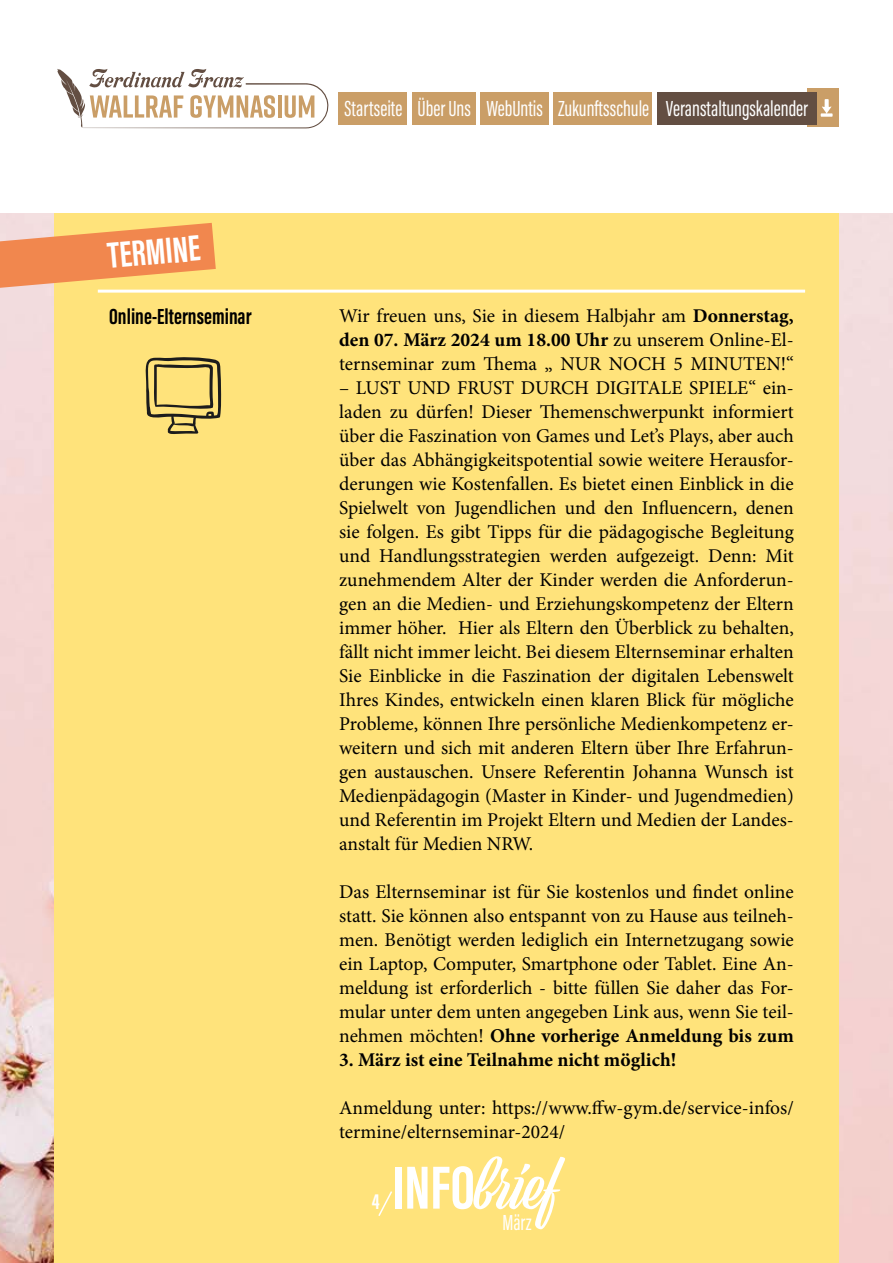
<style>
.page{position:relative;width:893px;height:1263px;background:#fff}
.page>*{position:absolute;margin:0;border:0;box-sizing:border-box;transform-origin:0 0}
.t1{font:62.7px "Viktor Script";color:#fff}
.t2{font:700 37.5px "Acumin Pro Extra Cond";color:#fff}
.t3{font:22.5px "Acumin Pro Extra Cond";color:#fff}
.t4{font:700 22.5px "Acumin Pro Extra Cond";color:#000}
.t5{font:700 22.5px "Acumin Pro Extra Cond";color:#fff}
.t6{font:19.5px/24px "Minion Pro";color:#000;text-align:justify}
.t7{font:700 19.5px "Minion Pro";color:#000}
.s1{font-weight:700}
.s2{font-family:"Acumin Pro Extra Cond";font-weight:700}
</style>
<div class="page">
<img style="left:0;top:213px;width:893px;height:1050px">
<div style="left:54px;top:207px;width:785px;height:1056px;background:#ffe37b"></div>
<svg style="left:0;top:223px;width:216px;height:65px"></svg>
<div style="left:0;top:0;width:893px;height:213px;background:#fff"></div>
<hr style="left:98px;top:290px;width:707px;height:3px;background:#fff">
<svg style="left:378px;top:1191px;width:14px;height:25px"></svg>
<div style="left:808px;top:89px;width:31px;height:38px;background:#ca9e67"></div>
<div style="left:339px;top:92px;width:68px;height:32px;background:#ca9e67"></div>
<div style="left:481px;top:92px;width:68px;height:32px;background:#ca9e67"></div>
<div style="left:657px;top:92px;width:159px;height:32px;background:#634e42"></div>
<div style="left:412px;top:92px;width:64px;height:32px;background:#ca9e67"></div>
<div style="left:553px;top:92px;width:99px;height:32px;background:#ca9e67"></div>
<svg style="left:57px;top:69px;width:271px;height:59px"></svg>
<svg style="left:821px;top:99px;width:12px;height:18px"></svg>
<svg style="left:145px;top:357px;width:76px;height:77px"></svg>
<h2 class="t2" style="left:106px;top:233px;width:94px;rotate:-5deg">TERMINE</h2>
<p class="t4" style="left:109px;top:303px;width:144px">Online-Elternseminar</p>
<p class="t3" style="left:344px;top:95px;width:465px">Startseite Über Uns WebUntis Zukunftsschule Veranstaltungskalender</p>
<p class="t6" style="left:339px;top:304px;width:456px">Wir freuen uns, Sie in diesem Halbjahr am <span class="s1">Donnerstag, den 07. März 2024 um 18.00 Uhr</span> zu unserem Online-El&shy;ternseminar zum Thema „ NUR NOCH 5 MINUTEN!“</p>
<p class="t6" style="left:339px;top:376px;width:456px">– LUST UND FRUST DURCH DIGITALE SPIELE“ ein&shy;laden zu dürfen! Dieser Themenschwerpunkt informiert über die Faszination von Games und Let’s Plays, aber auch über das Abhängigkeitspotential sowie weitere Herausfor&shy;derungen wie Kostenfallen. Es bietet einen Einblick in die Spielwelt von Jugendlichen und den Influencern, denen sie folgen. Es gibt Tipps für die pädagogische Begleitung und Handlungsstrategien werden aufgezeigt. Denn: Mit zunehmendem Alter der Kinder werden die Anforderun&shy;gen an die Medien- und Erziehungskompetenz der Eltern immer höher. Hier als Eltern den Überblick zu behalten, fällt nicht immer leicht. Bei diesem Elternseminar erhalten Sie Einblicke in die Faszination der digitalen Lebenswelt Ihres Kindes, entwickeln einen klaren Blick für mögliche Probleme, können Ihre persönliche Medienkompetenz er&shy;weitern und sich mit anderen Eltern über Ihre Erfahrun&shy;gen austauschen. Unsere Referentin Johanna Wunsch ist Medienpädagogin (Master in Kinder- und Jugendmedien) und Referentin im Projekt Eltern und Medien der Landes&shy;anstalt für Medien NRW.</p>
<p class="t6" style="left:339px;top:880px;width:456px">Das Elternseminar ist für Sie kostenlos und findet online statt. Sie können also entspannt von zu Hause aus teilneh&shy;men. Benötigt werden lediglich ein Internetzugang sowie ein Laptop, Computer, Smartphone oder Tablet. Eine An&shy;meldung ist erforderlich - bitte füllen Sie daher das For&shy;mular unter dem unten angegeben Link aus, wenn Sie teil&shy;nehmen möchten! <span class="s1">Ohne vorherige Anmeldung bis zum</span></p>
<p class="t7" style="left:339px;top:1046px;width:339px">3. März ist eine Teilnahme nicht möglich!</p>
<p class="t6" style="left:339px;top:1096px;width:456px">Anmeldung unter: https://www.ffw-gym.de/service-infos/ termine/elternseminar-2024/</p>
<p class="t5" style="left:372px;top:1188px;width:9px">4</p>
<h1 class="t1" style="left:392px;top:1150px;width:167px"><span class="s2">INFO</span>brief</h1>
<p class="t3" style="left:502px;top:1209px;width:31px">März</p>
</div>
